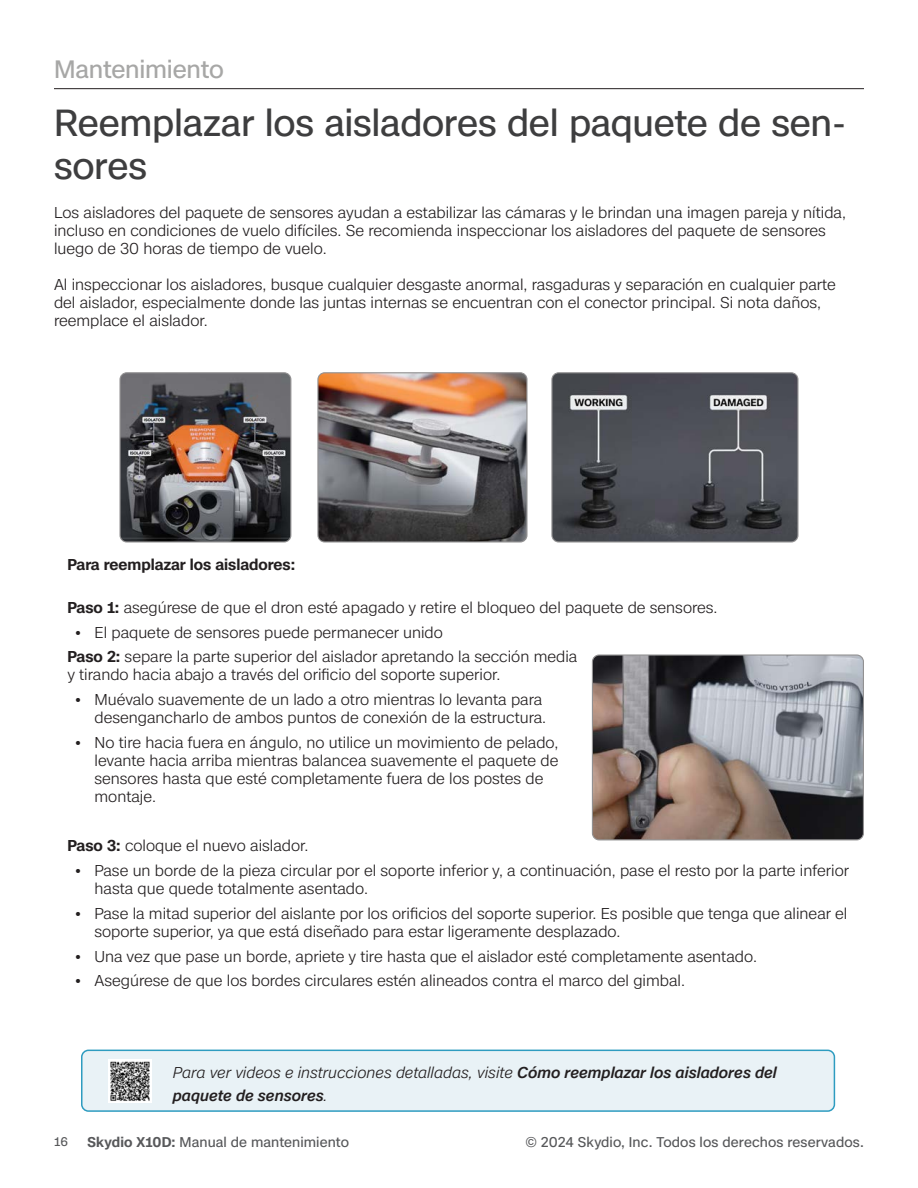
<style>
.page{position:relative;width:918px;height:1188px;background:#fff}
.page>*{position:absolute;margin:0;border:0;box-sizing:border-box;transform-origin:0 0}
.Heading_2{font:36px/43.2px "Case";letter-spacing:-.01em;color:#3e3e3f}
.Section_Headings_Eyebrow{font:24px "Case";letter-spacing:-.01em;color:#a7a7a6}
.t1{font:300 15px/18px "Case";color:#231f20}
.Body_copy{font:italic 500 15px/22.5px "Case";letter-spacing:.005em;color:#231f20}
.t2{font:600 15px "Case";color:#231f20}
.t3{font:13.5px "Case";letter-spacing:.01em;color:#57585a}
.t4{font:12px "Case";color:#57585a}
.s1{font-weight:600}
.s2{font-weight:400}
.s3{font-weight:300}
</style>
<div class="page">
<hr style="left:54px;top:88px;width:810px;height:1px;background:#231f20">
<img style="left:121px;top:373px;width:170px;height:169px">
<div style="left:119px;top:372px;width:172px;height:171px;border:1px solid #929192;border-radius:7px"></div>
<img style="left:319px;top:374px;width:207px;height:167px">
<div style="left:317px;top:372px;width:211px;height:171px;border:1px solid #929192;border-radius:7px"></div>
<img style="left:553px;top:374px;width:244px;height:167px">
<div style="left:551px;top:372px;width:248px;height:171px;border:1px solid #929192;border-radius:7px"></div>
<img style="left:592px;top:656px;width:271px;height:184px">
<div style="left:592px;top:654px;width:272px;height:186px;border:1px solid #929192;border-radius:7px"></div>
<div style="left:82px;top:1050px;width:752px;height:61px;background:#e9f2f6;border-radius:7px"></div>
<div style="left:81px;top:1050px;width:754px;height:62px;border:2px solid #2e9cc0;border-radius:7px"></div>
<img style="left:108px;top:1059px;width:43px;height:43px">
<p class="Section_Headings_Eyebrow" style="left:54px;top:51px;width:171px">Mantenimiento</p>
<p class="Heading_2" style="left:54px;top:100px;width:794px">Reemplazar los aisladores del paquete de sen&shy;sores</p>
<p class="t1" style="left:54px;top:203px;width:794px">Los aisladores del paquete de sensores ayudan a estabilizar las cámaras y le brindan una imagen pareja y nítida, incluso en condiciones de vuelo difíciles. Se recomienda inspeccionar los aisladores del paquete de sensores luego de 30 horas de tiempo de vuelo.</p>
<p class="t1" style="left:54px;top:275px;width:783px">Al inspeccionar los aisladores, busque cualquier desgaste anormal, rasgaduras y separación en cualquier parte del aislador, especialmente donde las juntas internas se encuentran con el conector principal. Si nota daños, reemplace el aislador.</p>
<p class="t2" style="left:68px;top:553px;width:229px">Para reemplazar los aisladores:</p>
<p class="t1" style="left:68px;top:598px;width:652px"><span class="s1">Paso 1:</span> asegúrese de que el dron esté apagado y retire el bloqueo del paquete de sensores.</p>
<p class="t1" style="left:74px;top:623px;width:370px"><span class="s2">•</span> El paquete de sensores puede permanecer unido</p>
<p class="t1" style="left:68px;top:647px;width:511px"><span class="s1">Paso 2:</span> separe la parte superior del aislador apretando la sección media y tirando hacia abajo a través del orificio del soporte superior.</p>
<p class="t1" style="left:74px;top:690px;width:473px;text-align:right"><span class="s2">•</span> Muévalo suavemente de un lado a otro mientras lo levanta para desengancharlo de ambos puntos de conexión de la estructura.</p>
<p class="t1" style="left:94px;top:733px;width:466px;text-indent:-20px"><span class="s2">•</span> No tire hacia fuera en ángulo, no utilice un movimiento de pelado, levante hacia arriba mientras balancea suavemente el paquete de sensores hasta que esté completamente fuera de los postes de montaje.</p>
<p class="t1" style="left:68px;top:836px;width:243px"><span class="s1">Paso 3:</span> coloque el nuevo aislador.</p>
<p class="t1" style="left:94px;top:861px;width:756px;text-indent:-20px"><span class="s2">•</span> Pase un borde de la pieza circular por el soporte inferior y, a continuación, pase el resto por la parte inferior hasta que quede totalmente asentado.</p>
<p class="t1" style="left:94px;top:904px;width:754px;text-indent:-20px"><span class="s2">•</span> Pase la mitad superior del aislante por los orificios del soporte superior. Es posible que tenga que alinear el soporte superior, ya que está diseñado para estar ligeramente desplazado.</p>
<p class="t1" style="left:74px;top:947px;width:684px"><span class="s2">•</span> Una vez que pase un borde, apriete y tire hasta que el aislador esté completamente asentado.</p>
<p class="t1" style="left:74px;top:971px;width:612px"><span class="s2">•</span> Asegúrese de que los bordes circulares estén alineados contra el marco del gimbal.</p>
<p class="Body_copy" style="left:173px;top:1061px;width:606px"><span class="s3">Para ver videos e instrucciones detalladas, visite</span> Cómo reemplazar los aisladores del paquete de sensores<span class="s3">.</span></p>
<p class="t4" style="left:54px;top:1132px;width:15px">16</p>
<p class="t3" style="left:87px;top:1132px;width:263px"><span class="s1">Skydio X10D:</span> Manual de mantenimiento</p>
<p class="t3" style="left:525px;top:1132px;width:340px">© 2024 Skydio, Inc. Todos los derechos reservados.</p>
</div>
